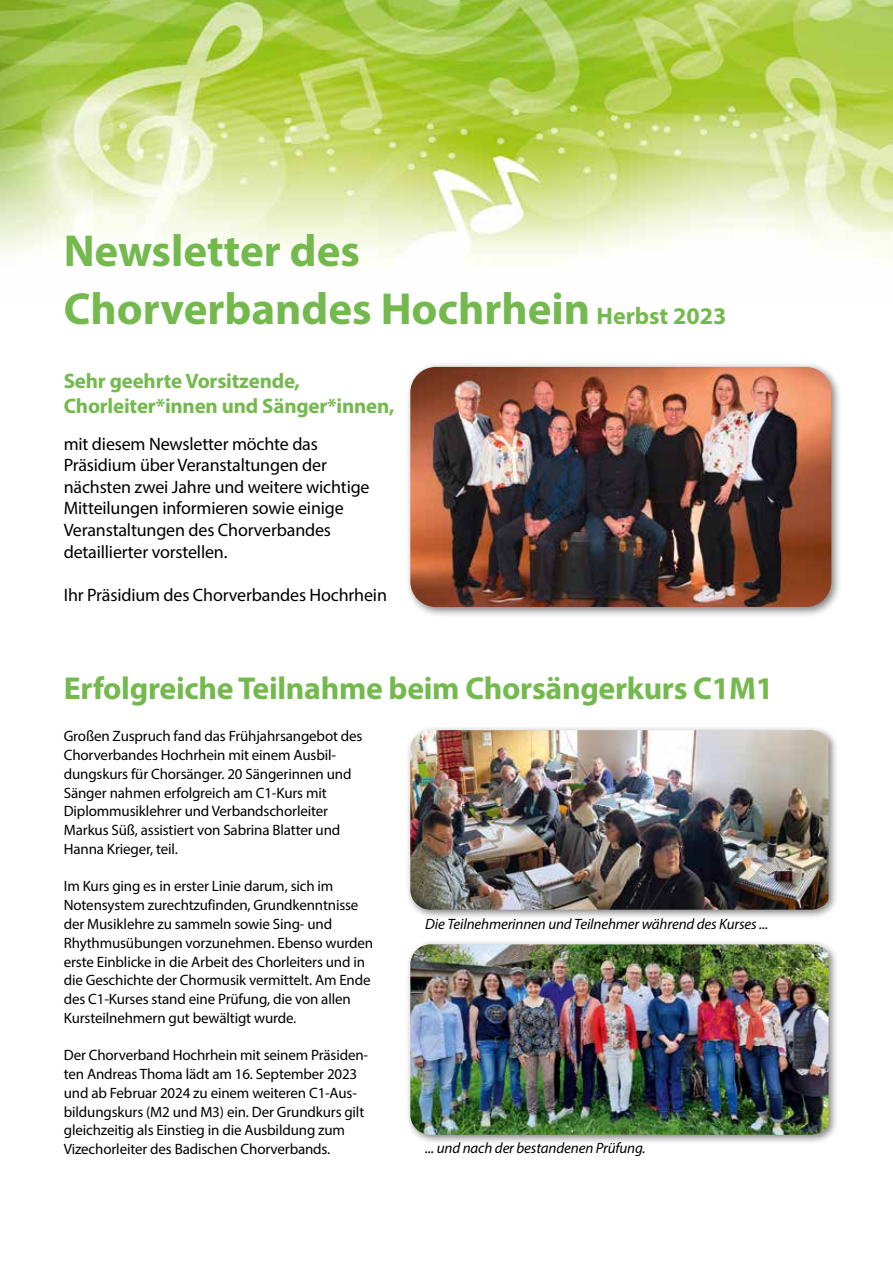
<style>
.page{position:relative;width:893px;height:1263px;background:#fff}
.page>*{position:absolute;margin:0;border:0;box-sizing:border-box;transform-origin:0 0}
.t1{font:700 45px/58.2px "Myriad Pro";color:#74b94d}
.t2{font:700 31.8px "Myriad Pro";letter-spacing:-.01em;color:#74b94d}
.t3{font:700 21px/25.2px "Myriad Pro";letter-spacing:-.01em;color:#74b94d}
.t4{font:18px/21.6px "Myriad Pro";letter-spacing:-.01em;color:#000}
.t5{font:15px/18.8px "Myriad Pro";letter-spacing:-.01em;color:#000}
.t6{font:italic 15px "Myriad Pro";letter-spacing:-.01em;color:#000}
.s1{font-size:24px}
</style>
<div class="page">
<img style="left:0;top:0;width:893px;height:263px">
<div style="left:405px;top:362px;width:437px;height:256px;background:#000;opacity:.5"></div>
<img style="left:410px;top:367px;width:421px;height:240px">
<div style="left:405px;top:725px;width:434px;height:195px;background:#000;opacity:.5"></div>
<img style="left:410px;top:730px;width:418px;height:180px">
<div style="left:405px;top:939px;width:434px;height:206px;background:#000;opacity:.5"></div>
<img style="left:410px;top:944px;width:418px;height:191px">
<h1 class="t1" style="left:64px;top:220px;width:664px">Newsletter des<br>Chorverbandes Hochrhein <span class="s1">Herbst 2023</span></h1>
<h3 class="t3" style="left:64px;top:368px;width:332px">Sehr geehrte Vorsitzende,<br>Chorleiter*innen und Sänger*innen,</h3>
<p class="t4" style="left:64px;top:432px;width:307px">mit diesem Newsletter möchte das Präsidium über Veranstaltungen der nächsten zwei Jahre und weitere wichtige Mitteilungen informieren sowie einige Veranstaltungen des Chorverbandes detaillierter vorstellen.</p>
<p class="t4" style="left:64px;top:584px;width:325px">Ihr Präsidium des Chorverbandes Hochrhein</p>
<h2 class="t2" style="left:64px;top:668px;width:711px">Erfolgreiche Teilnahme beim Chorsängerkurs C1M1</h2>
<p class="t5" style="left:64px;top:727px;width:300px">Großen Zuspruch fand das Frühjahrsangebot des Chorverbandes Hochrhein mit einem Ausbil&shy;dungskurs für Chorsänger. 20 Sängerinnen und Sänger nahmen erfolgreich am C1-Kurs mit Diplommusiklehrer und Verbandschorleiter Markus Süß, assistiert von Sabrina Blatter und Hanna Krieger, teil.</p>
<p class="t5" style="left:64px;top:877px;width:311px">Im Kurs ging es in erster Linie darum, sich im Notensystem zurechtzufinden, Grundkenntnisse der Musiklehre zu sammeln sowie Sing- und Rhythmusübungen vorzunehmen. Ebenso wurden erste Einblicke in die Arbeit des Chorleiters und in die Geschichte der Chormusik vermittelt. Am Ende des C1-Kurses stand eine Prüfung, die von allen Kursteilnehmern gut bewältigt wurde.</p>
<p class="t5" style="left:64px;top:1045px;width:306px">Der Chorverband Hochrhein mit seinem Präsiden&shy;ten Andreas Thoma lädt am 16. September 2023 und ab Februar 2024 zu einem weiteren C1-Aus&shy;bildungskurs (M2 und M3) ein. Der Grundkurs gilt gleichzeitig als Einstieg in die Ausbildung zum Vizechorleiter des Badischen Chorverbands.</p>
<p class="t6" style="left:425px;top:914px;width:345px">Die Teilnehmerinnen und Teilnehmer während des Kurses ...</p>
<p class="t6" style="left:425px;top:1139px;width:222px">... und nach der bestandenen Prüfung.</p>
</div>
